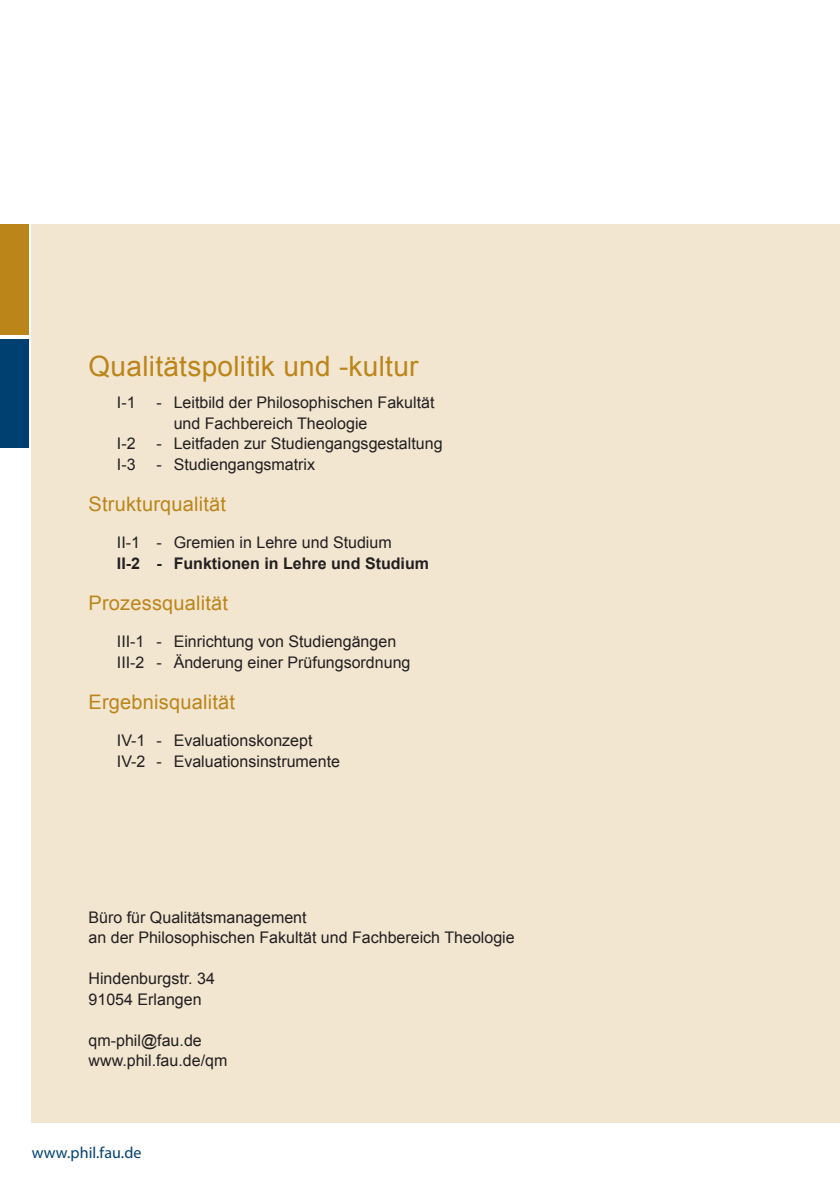
<style>
.page{position:relative;width:840px;height:1191px;background:#fff}
.page>*{position:absolute;margin:0;border:0;box-sizing:border-box;transform-origin:0 0}
.Überschrift{font:28px "Arial";letter-spacing:.01em;color:#bb851a}
.Überschrift2{font:20px "Arial";letter-spacing:.01em;color:#bb851a}
.qm-dok-liste{font:16px/20.4px "Arial";color:#231f20}
.qm-dok-liste-2{font:700 16px "Arial";color:#231f20}
.t1{font:16px "Myriad Pro";letter-spacing:.005em;color:#004071}
</style>
<div class="page">
<div style="left:32px;top:225px;width:807px;height:898px;background:#f2e6d1"></div>
<div style="left:0;top:338px;width:28px;height:109px;background:#004071"></div>
<div style="left:0;top:225px;width:28px;height:110px;background:#bb851a"></div>
<p class="Überschrift" style="left:88px;top:348px;width:331px">Qualitätspolitik und -kultur</p>
<p class="qm-dok-liste" style="left:117px;top:392px;width:20px">I-1</p>
<p class="qm-dok-liste" style="left:173px;top:392px;width:262px;text-indent:-17px">- Leitbild der Philosophischen Fakultät und Fachbereich Theologie</p>
<p class="qm-dok-liste" style="left:117px;top:433px;width:20px">I-2</p>
<p class="qm-dok-liste" style="left:156px;top:433px;width:287px">- Leitfaden zur Studiengangsgestaltung</p>
<p class="qm-dok-liste" style="left:117px;top:454px;width:20px">I-3</p>
<p class="qm-dok-liste" style="left:156px;top:454px;width:160px">- Studiengangsmatrix</p>
<p class="Überschrift2" style="left:88px;top:490px;width:139px">Strukturqualität</p>
<p class="qm-dok-liste" style="left:117px;top:532px;width:276px">II-1 - Gremien in Lehre und Studium</p>
<p class="qm-dok-liste-2" style="left:117px;top:552px;width:313px">II-2 - Funktionen in Lehre und Studium</p>
<p class="Überschrift2" style="left:88px;top:590px;width:141px">Prozessqualität</p>
<p class="qm-dok-liste" style="left:117px;top:631px;width:281px">III-1 - Einrichtung von Studiengängen</p>
<p class="qm-dok-liste" style="left:117px;top:652px;width:295px">III-2 - Änderung einer Prüfungsordnung</p>
<p class="Überschrift2" style="left:88px;top:689px;width:148px">Ergebnisqualität</p>
<p class="qm-dok-liste" style="left:117px;top:730px;width:197px">IV-1 - Evaluationskonzept</p>
<p class="qm-dok-liste" style="left:117px;top:751px;width:224px">IV-2 - Evaluationsinstrumente</p>
<p class="qm-dok-liste" style="left:88px;top:907px;width:427px">Büro für Qualitätsmanagement<br>an der Philosophischen Fakultät und Fachbereich Theologie</p>
<p class="qm-dok-liste" style="left:88px;top:968px;width:128px">Hindenburgstr. 34<br>91054 Erlangen</p>
<p class="qm-dok-liste" style="left:88px;top:1030px;width:140px">qm-phil@fau.de www.phil.fau.de/qm</p>
<p class="t1" style="left:32px;top:1142px;width:111px">www.phil.fau.de</p>
</div>
